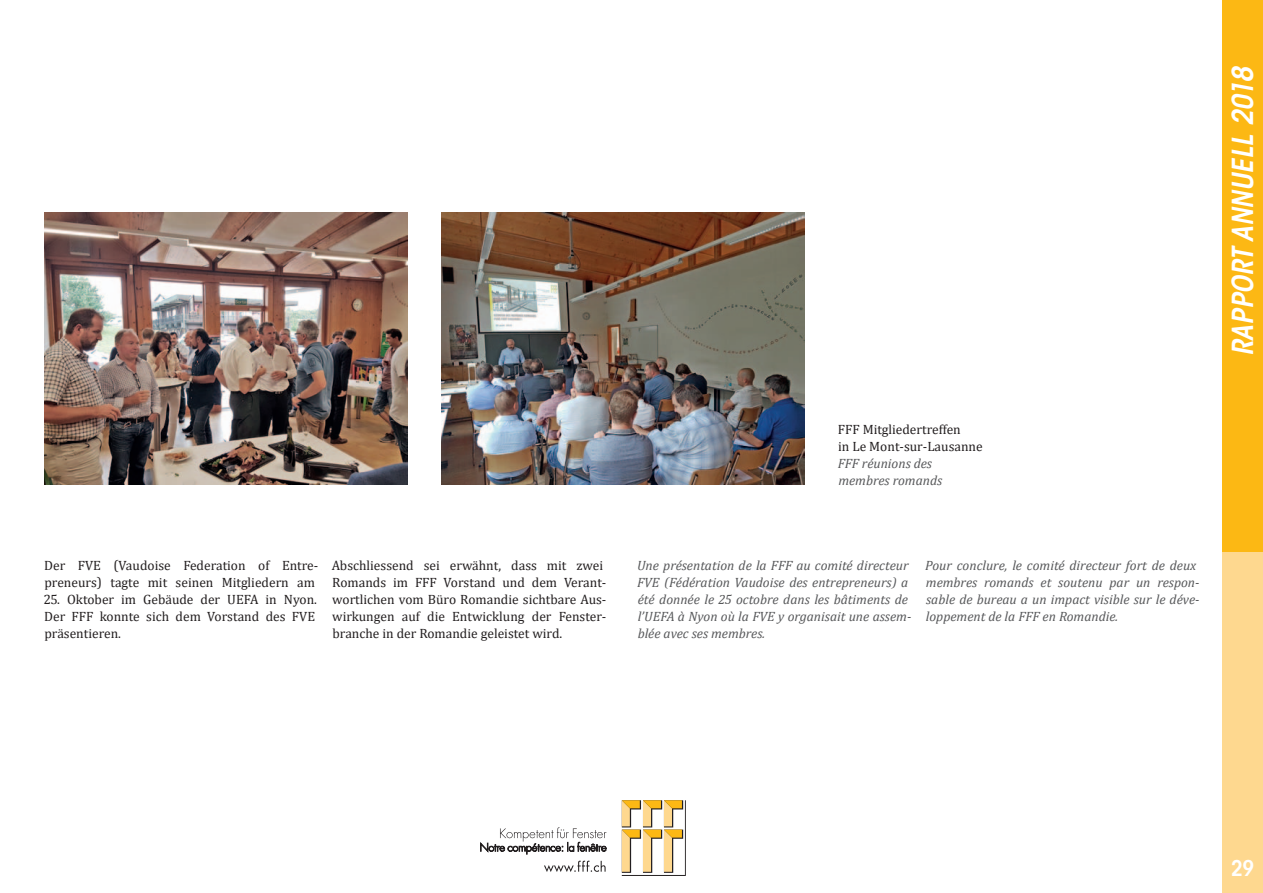
<style>
.page{position:relative;width:1263px;height:893px;background:#fff}
.page>*{position:absolute;margin:0;border:0;box-sizing:border-box;transform-origin:0 0}
.t1{font:italic 600 condensed 28.8px "ITC Avant Garde Std";letter-spacing:.01em;color:#fff}
.t2{font:600 condensed 21.6px "ITC Avant Garde Std";color:#fff}
.t3{font:13.5px/17px "Cambria";color:#231f20}
.t4{font:italic 13.5px/17px "Cambria";color:#57585a}
</style>
<div class="page">
<div style="left:1222px;top:0;width:41px;height:553px;background:#fcb814"></div>
<div style="left:1222px;top:553px;width:41px;height:340px;background:#fed88f"></div>
<svg style="left:622px;top:800px;width:64px;height:76px"></svg>
<svg style="left:480px;top:827px;width:126px;height:27px"></svg>
<svg style="left:544px;top:861px;width:62px;height:11px"></svg>
<img style="left:441px;top:213px;width:363px;height:272px">
<img style="left:44px;top:213px;width:363px;height:272px">
<p class="t3" style="left:838px;top:421px;width:146px">FFF Mitgliedertreffen<br>in Le Mont-sur-Lausanne</p>
<p class="t4" style="left:838px;top:454px;width:106px">FFF réunions des membres romands</p>
<p class="t3" style="left:44px;top:557px;width:276px">Der FVE (Vaudoise Federation of Entre&shy;preneurs) tagte mit seinen Mitgliedern am</p>
<p class="t3" style="left:44px;top:591px;width:274px">25. Oktober im Gebäude der UEFA in Nyon.<br>Der FFF konnte sich dem Vorstand des FVE präsentieren.</p>
<p class="t3" style="left:332px;top:557px;width:276px">Abschliessend sei erwähnt, dass mit zwei Romands im FFF Vorstand und dem Verant&shy;wortlichen vom Büro Romandie sichtbare Aus&shy;wirkungen auf die Entwicklung der Fenster&shy;branche in der Romandie geleistet wird.</p>
<p class="t4" style="left:637px;top:556px;width:276px">Une présentation de la FFF au comité directeur FVE (Fédération Vaudoise des entrepreneurs) a été donnée le 25 octobre dans les bâtiments de l’UEFA à Nyon où la FVE y organisait une assem&shy;blée avec ses membres.</p>
<p class="t4" style="left:925px;top:556px;width:276px">Pour conclure, le comité directeur fort de deux membres romands et soutenu par un respon&shy;sable de bureau a un impact visible sur le déve&shy;loppement de la FFF en Romandie.</p>
<h1 class="t1" style="left:1225px;top:356px;width:292px;rotate:-90deg">Rapport ANnuell 2018</h1>
<h2 class="t2" style="left:1231px;top:855px;width:25px">29</h2>
</div>
